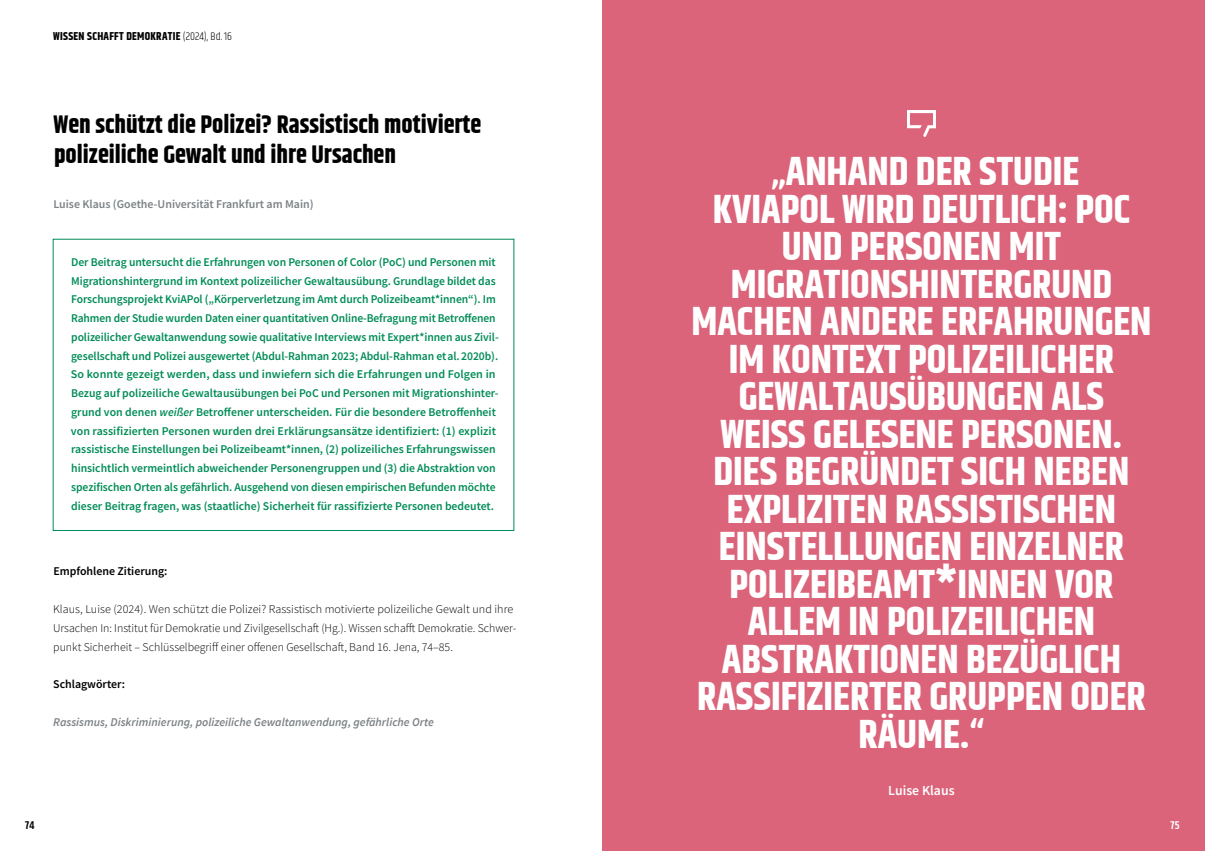
<style>
.page{position:relative;width:1205px;height:851px;background:#fff}
.page>*{position:absolute;margin:0;border:0;box-sizing:border-box;transform-origin:0 0}
.t1{font:700 40px/37.5px "Khand";color:#fff;text-align:center}
.t2{font:700 25px/30px "Khand";color:#000}
.t3{font:600 13.75px "Source Sans Pro";color:#fff}
.Zusammenfassung{font:600 11.88px/18.8px "Source Sans Pro";letter-spacing:-.005em;color:#008c57}
.Fliesstext{font:300 11.88px/18.8px "Source Sans Pro";color:#000}
.Schlagwort{font:italic 600 11.88px "Source Sans Pro";color:#7c8286}
.Autoren{font:600 11.88px "Source Sans Pro";color:#7c8286}
.Fliesstext-2{font:600 11.88px "Source Sans Pro";color:#000}
.t4{font:700 11.25px "Khand";letter-spacing:.025em;color:#000}
.t5{font:600 11.25px "Khand";color:#000}
.t6{font:600 11.25px "Khand";color:#fff}
.s1{font-weight:300}
.s2{font-style:italic}
</style>
<div class="page">
<div style="left:602px;top:0;width:603px;height:850px;background:#db647a"></div>
<svg style="left:907px;top:110px;width:29px;height:27px"></svg>
<p class="t4" style="left:53px;top:28px;width:180px">WISSEN SCHAFFT DEMOKRATIE <span class="s1">(2024), Bd. 16</span></p>
<h1 class="t2" style="left:54px;top:110px;width:429px">Wen schützt die Polizei? Rassistisch motivierte polizeiliche Gewalt und ihre Ursachen</h1>
<p class="Autoren" style="left:53px;top:196px;width:262px">Luise Klaus (Goethe-Universität Frankfurt am Main)</p>
<p class="Zusammenfassung" style="left:71px;top:252px;width:429px">Der Beitrag untersucht die Erfahrungen von Personen of Color (PoC) und Personen mit Migrationshintergrund im Kontext polizeilicher Gewaltausübung. Grundlage bildet das Forschungsprojekt KviAPol („Körperverletzung im Amt durch Polizeibeamt*innen“). Im Rahmen der Studie wurden Daten einer quantitativen Online-Befragung mit Betroffenen polizeilicher Gewaltanwendung sowie qualitative Interviews mit Expert*innen aus Zivil&shy;gesellschaft und Polizei ausgewertet (Abdul-Rahman 2023; Abdul-Rahman etal.2020b).<br>So konnte gezeigt werden, dass und inwiefern sich die Erfahrungen und Folgen in Bezug auf polizeiliche Gewaltausübungen bei PoC und Personen mit Migrationshinter&shy;grund von denen <span class="s2">weißer</span> Betroffener unterscheiden. Für die besondere Betroffenheit von rassifizierten Personen wurden drei Erklärungsansätze identifiziert: (1) explizit rassistische Einstellungen bei Polizeibeamt*innen, (2) polizeiliches Erfahrungswissen hinsichtlich vermeintlich abweichender Personengruppen und (3) die Abstraktion von spezifischen Orten als gefährlich. Ausgehend von diesen empirischen Befunden möchte dieser Beitrag fragen, was (staatliche) Sicherheit für rassifizierte Personen bedeutet.</p>
<p class="Fliesstext-2" style="left:53px;top:563px;width:116px">Empfohlene Zitierung:</p>
<p class="Fliesstext" style="left:53px;top:599px;width:465px">Klaus, Luise (2024). Wen schützt die Polizei? Rassistisch motivierte polizeiliche Gewalt und ihre<br>Ursachen In: Institut für Demokratie und Zivilgesellschaft (Hg.). Wissen schafft Demokratie. Schwer&shy;punkt Sicherheit – Schlüsselbegriff einer offenen Gesellschaft, Band 16. Jena, 74–85.</p>
<p class="Fliesstext-2" style="left:53px;top:676px;width:73px">Schlagwörter:</p>
<p class="Schlagwort" style="left:53px;top:713px;width:382px">Rassismus, Diskriminierung, polizeiliche Gewaltanwendung, gefährliche Orte</p>
<p class="t1" style="left:691px;top:155px;width:462px">„ANHAND DER STUDIE<br>KVIAPOL WIRD DEUTLICH: POC<br>UND PERSONEN MIT<br>MIGRATIONSHINTERGRUND<br>MACHEN ANDERE ERFAHRUNGEN<br>IM KONTEXT POLIZEILICHER<br>GEWALTAUSÜBUNGEN ALS<br>WEISS GELESENE PERSONEN.<br>DIES BEGRÜNDET SICH NEBEN<br>EXPLIZITEN RASSISTISCHEN<br>EINSTELLLUNGEN EINZELNER<br>POLIZEIBEAMT*INNEN VOR<br>ALLEM IN POLIZEILICHEN<br>ABSTRAKTIONEN BEZÜGLICH<br>RASSIFIZIERTER GRUPPEN ODER<br>RÄUME.“</p>
<p class="t3" style="left:888px;top:781px;width:68px">Luise Klaus</p>
<p class="t5" style="left:25px;top:817px;width:11px">74</p>
<p class="t6" style="left:1170px;top:817px;width:11px">75</p>
</div>
